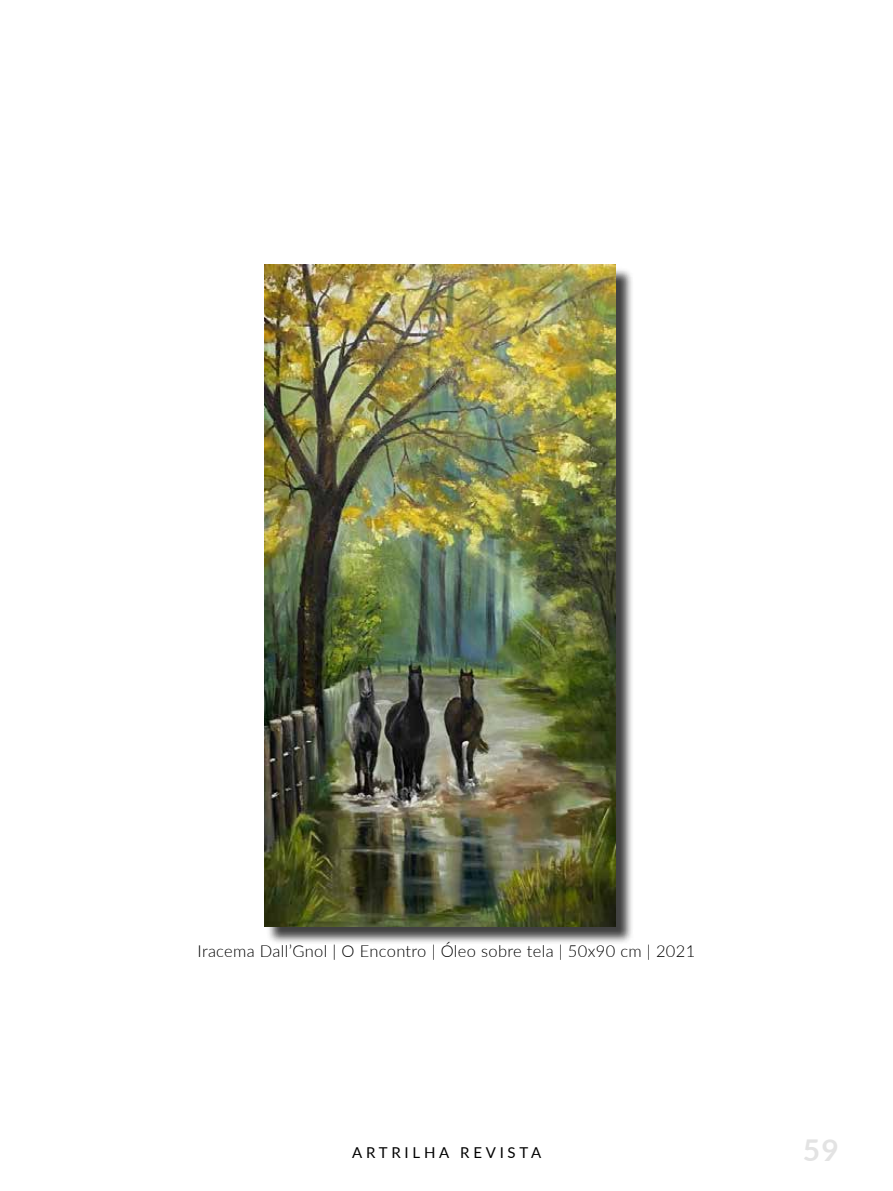
<style>
.page{position:relative;width:893px;height:1191px;background:#fff}
.page>*{position:absolute;margin:0;border:0;box-sizing:border-box;transform-origin:0 0}
.t1{font:700 30px "Lato";color:#e3e3e3}
.t2{font:300 16.5px "Lato";letter-spacing:.02em;color:#000}
.t3{font:15px "Lato";letter-spacing:.25em;color:#000}
</style>
<div class="page">
<div style="left:267px;top:267px;width:367px;height:678px;background:#000;opacity:.75"></div>
<img style="left:264px;top:264px;width:351px;height:662px">
<p class="t2" style="left:198px;top:939px;width:499px">Iracema Dall’Gnol | O Encontro | Óleo sobre tela | 50x90 cm | 2021</p>
<p class="t3" style="left:352px;top:1142px;width:191px">ARTRILHA REVISTA</p>
<h1 class="t1" style="left:803px;top:1128px;width:38px">59</h1>
</div>
